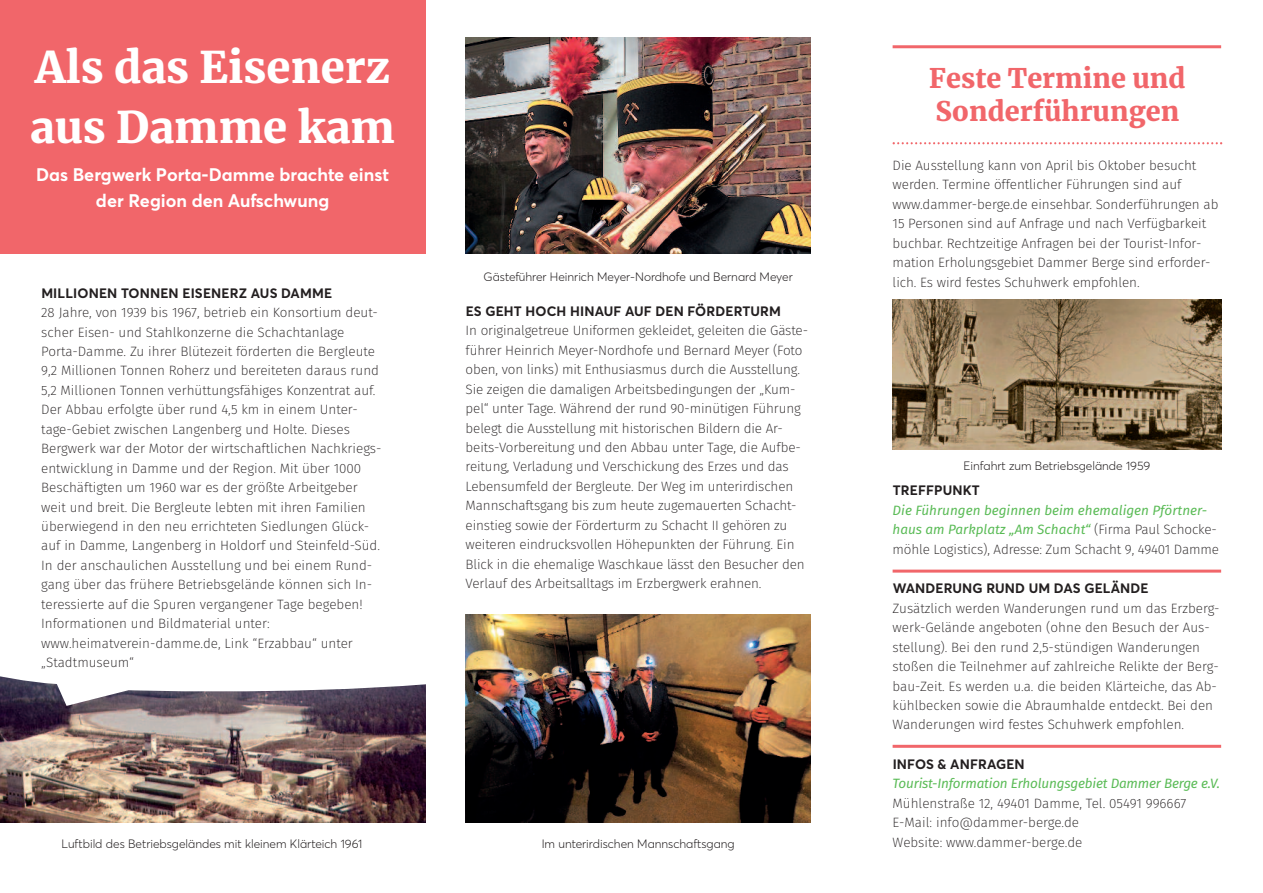
<style>
.page{position:relative;width:1263px;height:893px;background:#fff}
.page>*{position:absolute;margin:0;border:0;box-sizing:border-box;transform-origin:0 0}
.t1{font:900 43.5px/60px "Merriweather";color:#fff}
.t2{font:900 27px/33px "Merriweather";color:#f1666a}
.t3{font:700 18px/26.7px "Averta PE";color:#fff;text-align:center}
.t4{font:200 13.5px/19.5px "Fira Sans";letter-spacing:-.005em;color:#231f20}
.t5{font:italic 13.5px/19.5px "Fira Sans";color:#5abb56}
.t6{font:700 13.5px "Averta PE";letter-spacing:.01em;color:#231f20}
.t7{font:300 12px "Averta PE";color:#231f20}
.s1{font-weight:200;font-style:normal;color:#231f20}
</style>
<div class="page">
<img style="left:0;top:706px;width:425px;height:117px">
<svg style="left:0;top:168px;width:426px;height:538px"></svg>
<hr style="left:892px;top:45px;width:329px;height:3px;background:#f1666a">
<div style="left:0;top:0;width:425px;height:254px;background:#f1666a"></div>
<hr style="left:892px;top:570px;width:329px;height:3px;background:#f1666a">
<hr style="left:892px;top:745px;width:329px;height:3px;background:#f1666a">
<svg style="left:892px;top:142px;width:330px;height:2px"></svg>
<img style="left:466px;top:37px;width:344px;height:217px">
<img style="left:892px;top:300px;width:329px;height:150px">
<img style="left:466px;top:614px;width:344px;height:209px">
<h1 class="t1" style="left:30px;top:36px;width:367px">Als das Eisenerz aus Damme kam</h1>
<h3 class="t3" style="left:36px;top:162px;width:354px">Das Bergwerk Porta-Damme brachte einst der Region den Aufschwung</h3>
<p class="t7" style="left:484px;top:272px;width:310px">Gästeführer Heinrich Meyer-Nordhofe und Bernard Meyer</p>
<p class="t6" style="left:41px;top:288px;width:292px">MILLIONEN TONNEN EISENERZ AUS DAMME</p>
<p class="t4" style="left:41px;top:303px;width:342px">28 Jahre, von 1939 bis 1967, betrieb ein Konsortium deut&shy;scher Eisen- und Stahlkonzerne die Schachtanlage Porta-Damme. Zu ihrer Blütezeit förderten die Bergleute 9,2 Millionen Tonnen Roherz und bereiteten daraus rund 5,2 Millionen Tonnen verhüttungsfähiges Konzentrat auf.<br>Der Abbau erfolgte über rund 4,5 km in einem Unter&shy;tage-Gebiet zwischen Langenberg und Holte. Dieses Bergwerk war der Motor der wirtschaftlichen Nachkriegs&shy;entwicklung in Damme und der Region. Mit über 1000<br>Beschäftigten um 1960 war es der größte Arbeitgeber weit und breit. Die Bergleute lebten mit ihren Familien überwiegend in den neu errichteten Siedlungen Glück&shy;auf in Damme, Langenberg in Holdorf und Steinfeld-Süd.<br>In der anschaulichen Ausstellung und bei einem Rund&shy;gang über das frühere Betriebsgelände können sich In&shy;teressierte auf die Spuren vergangener Tage begeben!<br>Informationen und Bildmaterial unter: www.heimatverein-damme.de, Link “Erzabbau“ unter „Stadtmuseum“</p>
<p class="t6" style="left:466px;top:306px;width:317px">ES GEHT HOCH HINAUF AUF DEN FÖRDERTURM</p>
<p class="t4" style="left:466px;top:321px;width:344px">In originalgetreue Uniformen gekleidet, geleiten die Gäste&shy;führer Heinrich Meyer-Nordhofe und Bernard Meyer (Foto oben, von links) mit Enthusiasmus durch die Ausstellung.<br>Sie zeigen die damaligen Arbeitsbedingungen der „Kum&shy;pel“ unter Tage. Während der rund 90-minütigen Führung belegt die Ausstellung mit historischen Bildern die Ar&shy;beits-Vorbereitung und den Abbau unter Tage, die Aufbe&shy;reitung, Verladung und Verschickung des Erzes und das Lebensumfeld der Bergleute. Der Weg im unterirdischen Mannschaftsgang bis zum heute zugemauerten Schacht&shy;einstieg sowie der Förderturm zu Schacht II gehören zu weiteren eindrucksvollen Höhepunkten der Führung. Ein Blick in die ehemalige Waschkaue lässt den Besucher den Verlauf des Arbeitsalltags im Erzbergwerk erahnen.</p>
<p class="t7" style="left:62px;top:839px;width:302px">Luftbild des Betriebsgeländes mit kleinem Klärteich 1961</p>
<p class="t7" style="left:542px;top:839px;width:194px">Im unterirdischen Mannschaftsgang</p>
<h2 class="t2" style="left:929px;top:61px;width:258px">Feste Termine und<br>Sonderführungen</h2>
<p class="t4" style="left:892px;top:155px;width:327px">Die Ausstellung kann von April bis Oktober besucht werden. Termine öffentlicher Führungen sind auf www.dammer-berge.de einsehbar. Sonderführungen ab 15 Personen sind auf Anfrage und nach Verfügbarkeit buchbar. Rechtzeitige Anfragen bei der Tourist-Infor&shy;mation Erholungsgebiet Dammer Berge sind erforder&shy;lich. Es wird festes Schuhwerk empfohlen.</p>
<p class="t7" style="left:963px;top:461px;width:188px">Einfahrt zum Betriebsgelände 1959</p>
<p class="t6" style="left:893px;top:485px;width:89px">TREFFPUNKT</p>
<p class="t5" style="left:892px;top:500px;width:328px">Die Führungen beginnen beim ehemaligen Pförtner&shy;haus am Parkplatz „Am Schacht“ <span class="s1">(Firma Paul Schocke&shy;möhle Logistics), Adresse: Zum Schacht 9, 49401 Damme</span></p>
<p class="t6" style="left:893px;top:583px;width:257px">WANDERUNG RUND UM DAS GELÄNDE</p>
<p class="t4" style="left:892px;top:598px;width:329px">Zusätzlich werden Wanderungen rund um das Erzberg&shy;werk-Gelände angeboten (ohne den Besuch der Aus&shy;stellung). Bei den rund 2,5-stündigen Wanderungen stoßen die Teilnehmer auf zahlreiche Relikte der Berg&shy;bau-Zeit. Es werden u.a. die beiden Klärteiche, das Ab&shy;kühlbecken sowie die Abraumhalde entdeckt. Bei den Wanderungen wird festes Schuhwerk empfohlen.</p>
<p class="t6" style="left:893px;top:759px;width:134px">INFOS &amp; ANFRAGEN</p>
<p class="t5" style="left:892px;top:774px;width:329px">Tourist-Information Erholungsgebiet Dammer Berge e.V.</p>
<p class="t4" style="left:892px;top:793px;width:295px">Mühlenstraße 12, 49401 Damme, Tel. 05491 996667<br>E-Mail: info@dammer-berge.de<br>Website: www.dammer-berge.de</p>
</div>
